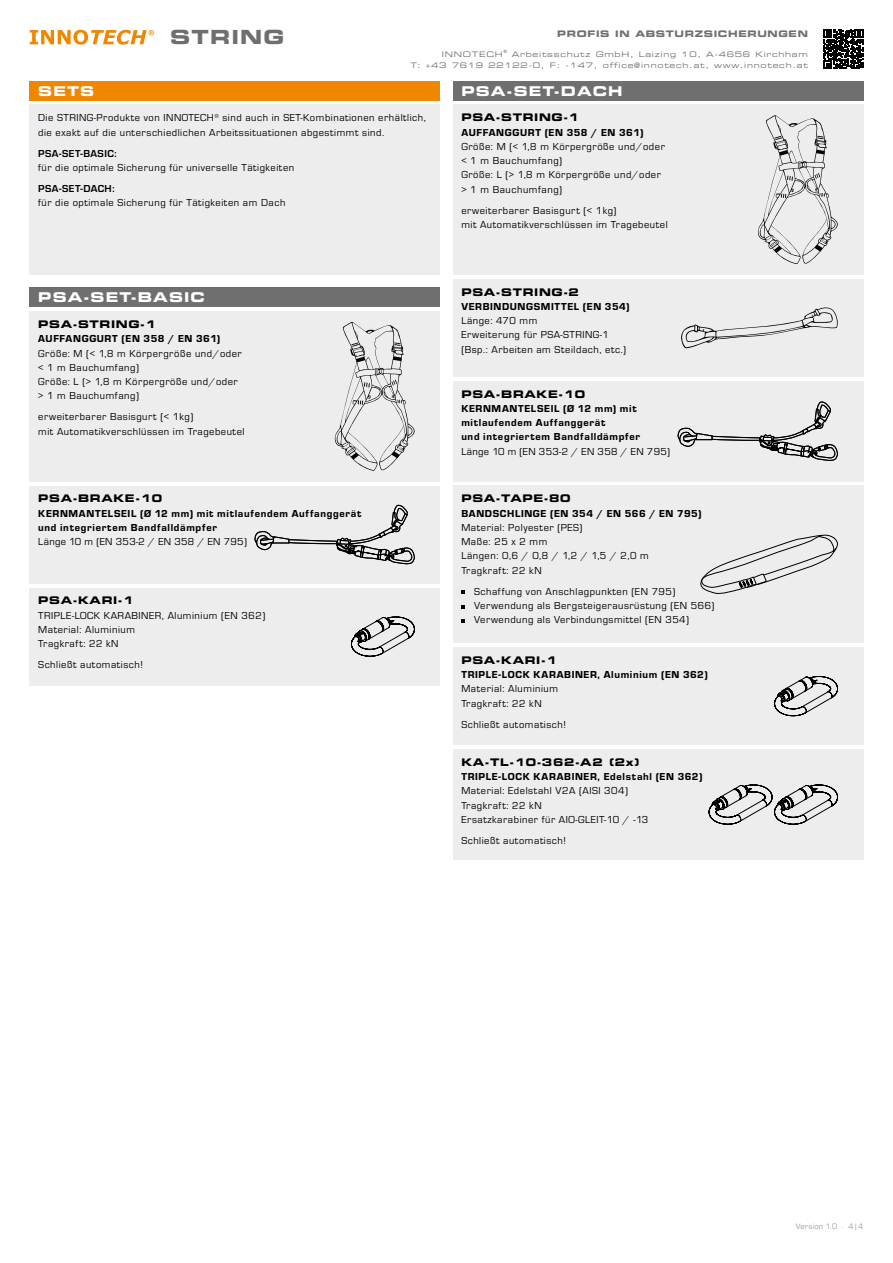
<style>
.page{position:relative;width:893px;height:1263px;background:#fff}
.page>*{position:absolute;margin:0;border:0;box-sizing:border-box;transform-origin:0 0}
.t1{font:19.5px "Eurostile Bold Extended Two";letter-spacing:.06em;color:#706f6f}
.t2{font:13.5px "Eurostile LT Std Bold Ex 2";letter-spacing:.08em;color:#fff}
.t3{font:10.5px/14.2px "Eurostile T";letter-spacing:.05em;color:#000}
.t4{font:10.5px/14.2px "Eurostile T Heav";letter-spacing:.065em;color:#000}
.t5{font:9px "Eurostile Bold Extended Two";letter-spacing:.07em;color:#706f6f}
.t6{font:8.25px "Eurostile T";letter-spacing:.03em;color:#9d9d9c}
.t7{font:7.65px/10.6px "Eurostile LT Std Ex 2";letter-spacing:.1em;color:#706f6f;text-align:right}
.t8{font:4.35px "Eurostile LT Std Ex 2";color:#706f6f}
.s1{font-family:"Eurostile Bold Extended Two"}
.s2{font-family:"Eurostile T Heav"}
.s3{font-weight:700}
.s4{font-family:"Eurostile T"}
</style>
<div class="page">
<div style="left:30px;top:105px;width:410px;height:170px;background:#ededed"></div>
<div style="left:30px;top:81px;width:410px;height:19px;background:#f18700"></div>
<div style="left:453px;top:81px;width:410px;height:19px;background:#706f6f"></div>
<div style="left:453px;top:105px;width:410px;height:170px;background:#ededed"></div>
<svg style="left:758px;top:115px;width:80px;height:149px"></svg>
<div style="left:453px;top:647px;width:410px;height:98px;background:#ededed"></div>
<svg style="left:774px;top:676px;width:64px;height:40px"></svg>
<div style="left:453px;top:279px;width:410px;height:98px;background:#ededed"></div>
<svg style="left:681px;top:307px;width:157px;height:42px"></svg>
<div style="left:30px;top:287px;width:410px;height:20px;background:#706f6f"></div>
<div style="left:30px;top:311px;width:410px;height:170px;background:#ededed"></div>
<svg style="left:334px;top:322px;width:81px;height:149px"></svg>
<div style="left:30px;top:588px;width:410px;height:97px;background:#ededed"></div>
<svg style="left:351px;top:616px;width:64px;height:41px"></svg>
<div style="left:30px;top:486px;width:410px;height:97px;background:#ededed"></div>
<svg style="left:254px;top:505px;width:161px;height:59px"></svg>
<div style="left:453px;top:381px;width:410px;height:100px;background:#ededed"></div>
<svg style="left:677px;top:401px;width:161px;height:60px"></svg>
<div style="left:453px;top:749px;width:410px;height:111px;background:#ededed"></div>
<svg style="left:709px;top:784px;width:129px;height:41px"></svg>
<div style="left:453px;top:486px;width:410px;height:157px;background:#ededed"></div>
<svg style="left:461px;top:590px;width:4px;height:4px"></svg>
<svg style="left:461px;top:605px;width:4px;height:3px"></svg>
<svg style="left:461px;top:619px;width:4px;height:4px"></svg>
<svg style="left:700px;top:534px;width:138px;height:60px"></svg>
<svg style="left:30px;top:30px;width:124px;height:15px"></svg>
<svg style="left:824px;top:29px;width:39px;height:40px"></svg>
<p class="t1" style="left:170px;top:23px;width:116px">STRING</p>
<p class="t5" style="left:557px;top:27px;width:252px">PROFIS IN ABSTURZSICHERUNGEN</p>
<p class="t7" style="left:442px;top:49px;width:62px">INNOTECH</p>
<p class="t8" style="left:503px;top:49px;width:5px">®</p>
<p class="t7" style="left:411px;top:49px;width:399px">Arbeitsschutz GmbH, Laizing 10, A-4656 Kirchham<br>T: +43 7619 22122-0, F: -147, office@innotech.at, www.innotech.at</p>
<p class="t2" style="left:38px;top:81px;width:57px">SETS</p>
<p class="t2" style="left:461px;top:81px;width:163px">PSA-SET-DACH</p>
<p class="t3" style="left:461px;top:111px;width:205px"><span class="s1">PSA-STRING-1<br></span><span class="s2">AUFFANGGURT (EN 358 / EN 361)<br></span>Größe: M (&lt; 1,8 m Körpergröße und/oder &lt; 1 m Bauchumfang)<br>Größe: L (&gt; 1,8 m Körpergröße und/oder &gt; 1 m Bauchumfang)</p>
<p class="t3" style="left:461px;top:203px;width:208px">erweiterbarer Basisgurt (&lt; 1kg)<br>mit Automatikverschlüssen im Tragebeutel</p>
<p class="t3" style="left:38px;top:111px;width:389px">Die STRING-Produkte von INNOTECH<sup>®</sup> sind auch in SET-Kombinationen erhältlich, die exakt auf die unterschiedlichen Arbeitssituationen abgestimmt sind.</p>
<p class="t3" style="left:38px;top:146px;width:258px"><span class="s3">PSA-SET-BASIC:<br></span>für die optimale Sicherung für universelle Tätigkeiten</p>
<p class="t3" style="left:38px;top:181px;width:249px"><span class="s3">PSA-SET-DACH:<br></span>für die optimale Sicherung für Tätigkeiten am Dach</p>
<p class="t2" style="left:38px;top:288px;width:168px">PSA-SET-BASIC</p>
<p class="t3" style="left:38px;top:317px;width:205px"><span class="s1">PSA-STRING-1<br></span><span class="s2">AUFFANGGURT (EN 358 / EN 361)<br></span>Größe: M (&lt; 1,8 m Körpergröße und/oder &lt; 1 m Bauchumfang)<br>Größe: L (&gt; 1,8 m Körpergröße und/oder &gt; 1 m Bauchumfang)</p>
<p class="t3" style="left:38px;top:410px;width:208px">erweiterbarer Basisgurt (&lt; 1kg)<br>mit Automatikverschlüssen im Tragebeutel</p>
<p class="t4" style="left:38px;top:492px;width:325px"><span class="s1">PSA-BRAKE-10<br></span>KERNMANTELSEIL (Ø 12 mm) mit mitlaufendem Auffanggerät und integriertem Bandfalldämpfer<br><span class="s4">Länge 10 m (EN 353-2 / EN 358 / EN 795)</span></p>
<p class="t3" style="left:38px;top:594px;width:228px"><span class="s1">PSA-KARI-1<br></span>TRIPLE-LOCK KARABINER, Aluminium (EN 362)<br>Material: Aluminium<br>Tragkraft: 22 kN</p>
<p class="t3" style="left:38px;top:657px;width:106px">Schließt automatisch!</p>
<p class="t3" style="left:461px;top:285px;width:170px"><span class="s1">PSA-STRING-2<br></span><span class="s2">VERBINDUNGSMITTEL (EN 354)<br></span>Länge: 470 mm<br>Erweiterung für PSA-STRING-1 (Bsp.: Arbeiten am Steildach, etc.)</p>
<p class="t4" style="left:461px;top:387px;width:210px"><span class="s1">PSA-BRAKE-10<br></span>KERNMANTELSEIL (Ø 12 mm) mit mitlaufendem Auffanggerät<br>und integriertem Bandfalldämpfer<br><span class="s4">Länge 10 m (EN 353-2 / EN 358 / EN 795)</span></p>
<p class="t3" style="left:461px;top:492px;width:242px"><span class="s1">PSA-TAPE-80<br></span><span class="s2">BANDSCHLINGE (EN 354 / EN 566 / EN 795)<br></span>Material: Polyester (PES)<br>Maße: 25 x 2 mm<br>Längen: 0,6 / 0,8 / 1,2 / 1,5 / 2,0 m<br>Tragkraft: 22 kN</p>
<p class="t3" style="left:474px;top:584px;width:242px">Schaffung von Anschlagpunkten (EN 795)<br>Verwendung als Bergsteigerausrüstung (EN 566)<br>Verwendung als Verbindungsmittel (EN 354)</p>
<p class="t4" style="left:461px;top:653px;width:248px"><span class="s1">PSA-KARI-1<br></span>TRIPLE-LOCK KARABINER, Aluminium (EN 362)<br><span class="s4">Material: Aluminium<br>Tragkraft: 22 kN</span></p>
<p class="t3" style="left:461px;top:717px;width:106px">Schließt automatisch!</p>
<p class="t3" style="left:461px;top:755px;width:243px"><span class="s1">KA-TL-10-362-A2 (2x)<br></span><span class="s2">TRIPLE-LOCK KARABINER, Edelstahl (EN 362)<br></span>Material: Edelstahl V2A (AISI 304)<br>Tragkraft: 22 kN<br>Ersatzkarabiner für AIO-GLEIT-10 / -13</p>
<p class="t3" style="left:461px;top:833px;width:106px">Schließt automatisch!</p>
<p class="t6" style="left:796px;top:1222px;width:69px">Version 1.0 · 4|4</p>
</div>
